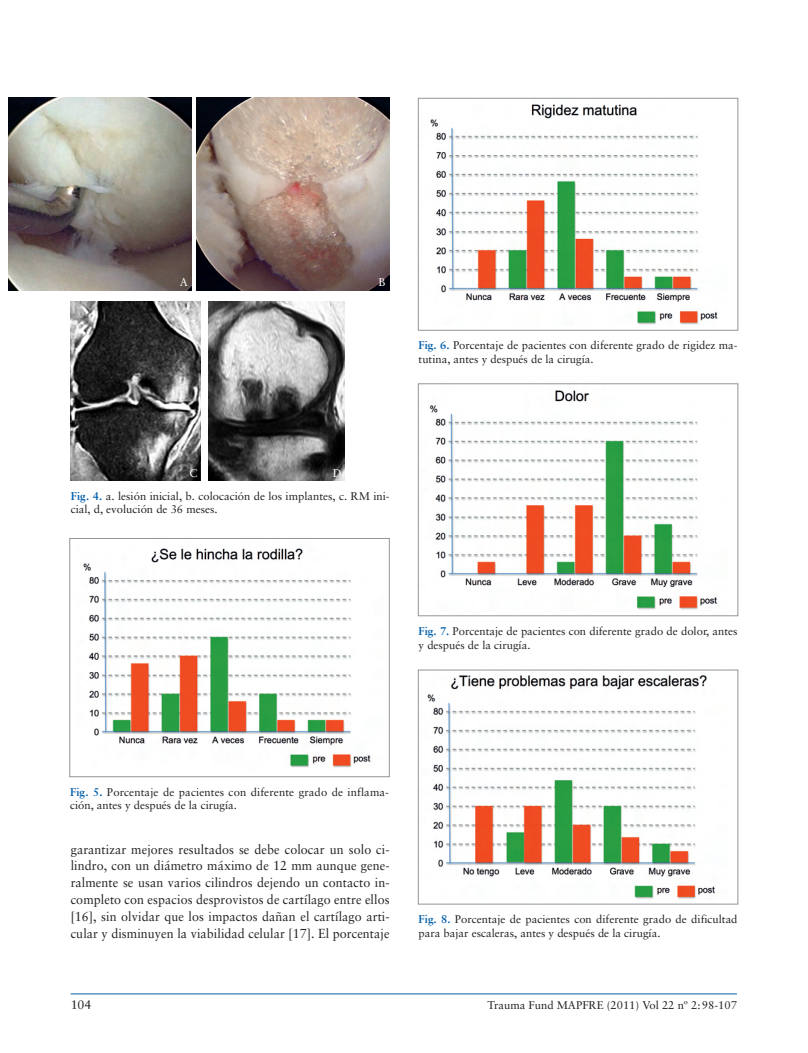
<style>
.page{position:relative;width:808px;height:1053px;background:#fff}
.page>*{position:absolute;margin:0;border:0;box-sizing:border-box;transform-origin:0 0}
.t1{font:13.12px/16.9px "Sabon";letter-spacing:.005em;color:#231f20;text-align:justify;scale:.95 1}
.t2{font:12.5px "Sabon";color:#231f20}
.t3{font:11.25px/13.8px "Sabon";color:#231f20}
.t4{font:11.25px "Sabon";color:#fff}
.s1{font-weight:700;color:#015dab}
</style>
<div class="page">
<hr style="left:71px;top:993px;width:666px;height:1px;background:#015dab">
<img style="left:8px;top:97px;width:183px;height:193px">
<img style="left:197px;top:98px;width:193px;height:192px">
<img style="left:71px;top:301px;width:130px;height:179px">
<img style="left:208px;top:301px;width:136px;height:179px">
<img style="left:83px;top:548px;width:288px;height:220px">
<div style="left:69px;top:538px;width:321px;height:239px;border:1px solid #939598"></div>
<img style="left:430px;top:104px;width:288px;height:221px">
<div style="left:418px;top:98px;width:320px;height:232px;border:1px solid #939598"></div>
<img style="left:429px;top:390px;width:289px;height:220px">
<div style="left:418px;top:383px;width:320px;height:233px;border:1px solid #939598"></div>
<img style="left:427px;top:675px;width:288px;height:224px">
<div style="left:418px;top:669px;width:320px;height:235px;border:1px solid #939598"></div>
<p class="t4" style="left:180px;top:278px;width:10px">A</p>
<p class="t4" style="left:379px;top:278px;width:8px">B</p>
<p class="t3" style="left:419px;top:339px;width:320px"><span class="s1">Fig. 6.</span> Porcentaje de pacientes con diferente grado de rigidez ma&shy;tutina, antes y después de la cirugía.</p>
<p class="t4" style="left:189px;top:468px;width:10px">C</p>
<p class="t4" style="left:333px;top:468px;width:10px">D</p>
<p class="t3" style="left:71px;top:489px;width:320px"><span class="s1">Fig. 4.</span> a. lesión inicial, b. colocación de los implantes, c. RM ini&shy;cial, d, evolución de 36 meses.</p>
<p class="t3" style="left:419px;top:625px;width:320px"><span class="s1">Fig. 7.</span> Porcentaje de pacientes con diferente grado de dolor, antes y después de la cirugía.</p>
<p class="t3" style="left:70px;top:785px;width:320px"><span class="s1">Fig. 5.</span> Porcentaje de pacientes con diferente grado de inflama&shy;ción, antes y después de la cirugía.</p>
<p class="t1" style="left:71px;top:841px;width:337px">garantizar mejores resultados se debe colocar un solo ci&shy;lindro, con un diámetro máximo de 12 mm aunque gene&shy;ralmente se usan varios cilindros dejendo un contacto in&shy;completo con espacios desprovistos de cartílago entre ellos [16], sin olvidar que los impactos dañan el cartílago arti&shy;cular y disminuyen la viabilidad celular [17]. El porcentaje</p>
<p class="t3" style="left:419px;top:913px;width:320px"><span class="s1">Fig. 8.</span> Porcentaje de pacientes con diferente grado de dificultad para bajar escaleras, antes y después de la cirugía.</p>
<p class="t2" style="left:71px;top:999px;width:22px">104</p>
<p class="t3" style="left:487px;top:999px;width:251px">Trauma Fund MAPFRE (2011) Vol 22 nº 2:98-107</p>
</div>
